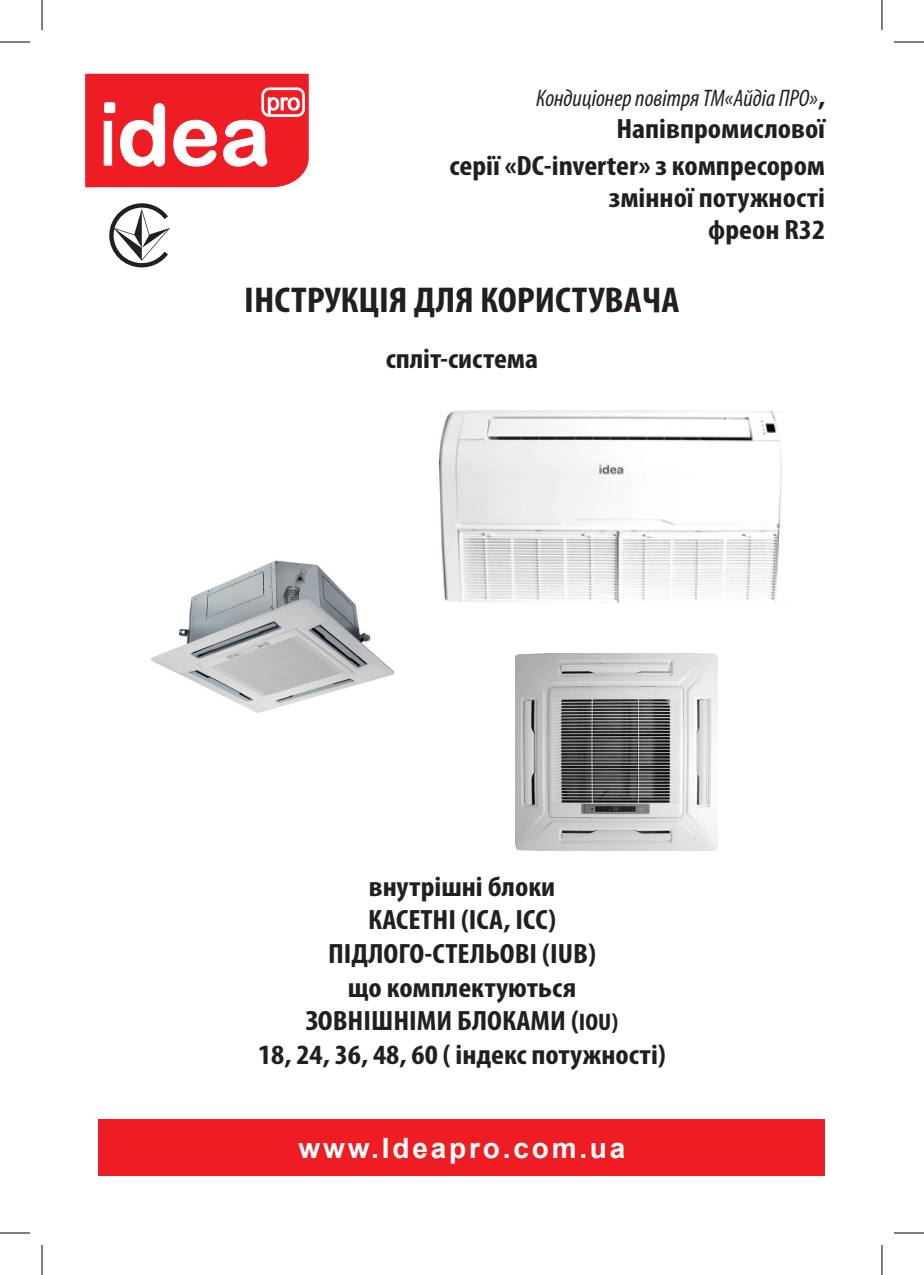
<style>
.page{position:relative;width:924px;height:1275px;background:#fff}
.page>*{position:absolute;margin:0;border:0;box-sizing:border-box;transform-origin:0 0}
.t1{font:84.4px "Arial Rounded MT Bold";color:#fff}
.t2{font:700 condensed 36px "Myriad Pro";color:#231f20;scale:1.1 1}
.t3{font:700 condensed 28px/33.6px "Myriad Pro";color:#231f20;text-align:right;scale:1.1 1}
.t4{font:700 28px "Arial";letter-spacing:.1em;color:#fff}
.t5{font:italic condensed 24px "Myriad Pro";color:#231f20}
.t6{font:23px "Arial";color:#fff}
.s1{font-family:"Arial"}
.s2{font-weight:700;font-style:normal;font-size:28px}
.s3{font-size:24px}
</style>
<div class="page">
<div style="left:99px;top:1119px;width:725px;height:57px;background:#ee1d23"></div>
<svg style="left:109px;top:203px;width:61px;height:65px"></svg>
<svg style="left:85px;top:73px;width:224px;height:115px;background:#ef2c32"></svg>
<div style="left:261px;top:87px;width:44px;height:30px;border:3px solid #fff;border-radius:7px"></div>
<div style="left:96px;top:98px;width:23px;height:17px;background:#ee1d23"></div>
<div style="left:104px;top:102px;width:11px;height:11px;background:#fff;border-radius:2px"></div>
<img style="left:515px;top:654px;width:202px;height:196px">
<img style="left:439px;top:411px;width:343px;height:191px">
<img style="left:151px;top:560px;width:244px;height:153px">
<hr style="left:0;top:42px;width:30px;height:1px;background:#000">
<hr style="left:893px;top:42px;width:30px;height:1px;background:#000">
<hr style="left:0;top:1232px;width:30px;height:1px;background:#000">
<hr style="left:893px;top:1232px;width:30px;height:1px;background:#000">
<hr style="left:42px;top:0;width:1px;height:30px;background:#000">
<hr style="left:42px;top:1245px;width:1px;height:30px;background:#000">
<hr style="left:881px;top:0;width:1px;height:30px;background:#000">
<hr style="left:881px;top:1245px;width:1px;height:30px;background:#000">
<h1 class="t1" style="left:99px;top:85px;width:173px"><span class="s1">i</span>dea</h1>
<p class="t6" style="left:267px;top:86px;width:35px">pro</p>
<p class="t5" style="left:536px;top:83px;width:290px">Кондиціонер повітря ТМ«Айдіа ПРО»<span class="s2">,</span></p>
<p class="t3" style="left:449px;top:109px;width:343px;line-height:37.6px">Напівпромислової<br>серії «DC-inverter» з компресором</p>
<p class="t3" style="left:608px;top:181px;width:198px;line-height:32px">змінної потужності фреон R32</p>
<p class="t2" style="left:244px;top:277px;width:397px">ІНСТРУКЦІЯ ДЛЯ КОРИСТУВАЧА</p>
<p class="t3" style="left:385px;top:341px;width:140px">спліт-система</p>
<p class="t3" style="left:258px;top:869px;width:372px;text-align:center">внутрішні блоки<br>КАСЕТНІ (ICA, IСC)<br>ПІДЛОГО-СТЕЛЬОВІ (IUB)<br>що комплектуються<br>ЗОВНІШНІМИ БЛОКАМИ (<span class="s3">IOU)<br></span>18, 24, 36, 48, 60 ( індекс потужності)</p>
<p class="t4" style="left:298px;top:1128px;width:328px">www.Ideapro.com.ua</p>
</div>
